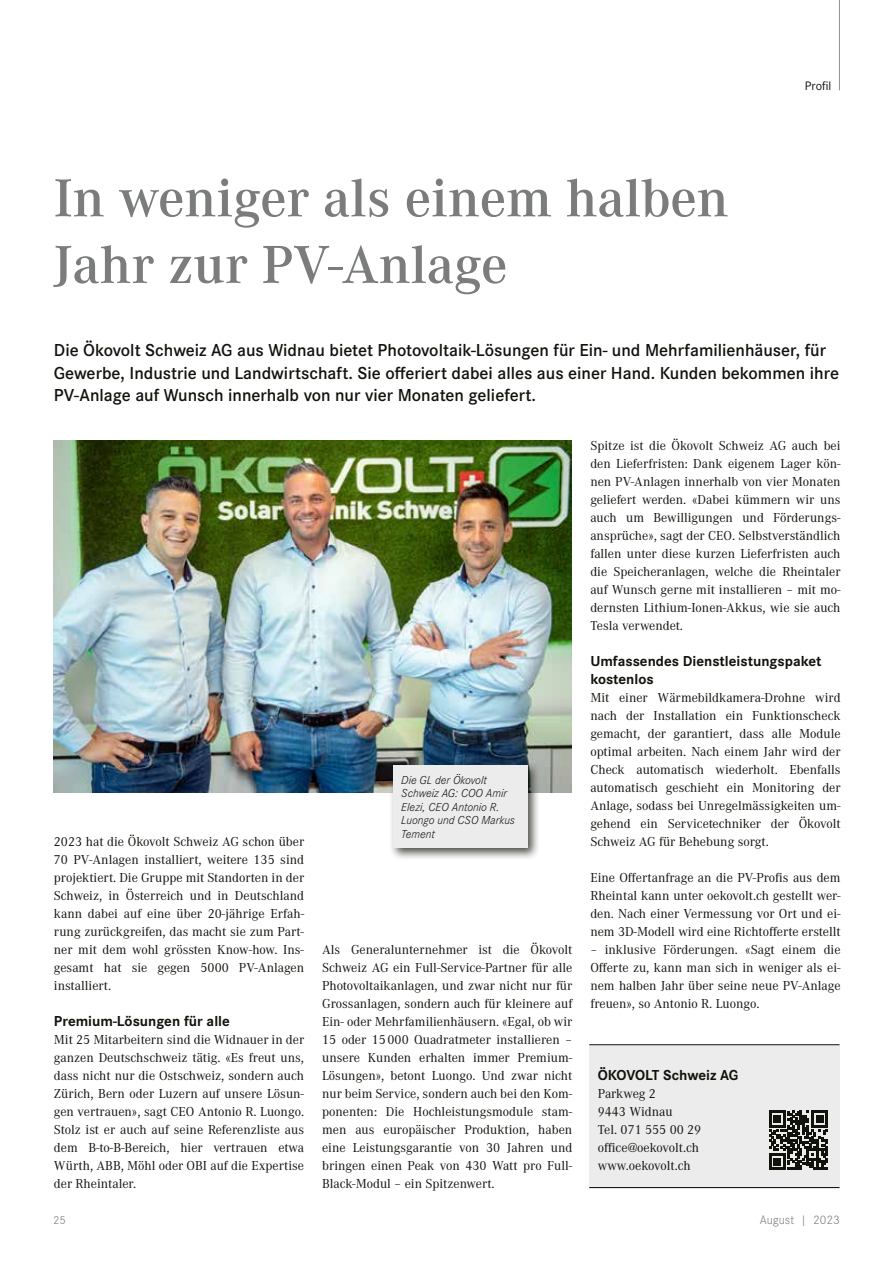
<style>
.page{position:relative;width:893px;height:1263px;background:#fff}
.page>*{position:absolute;margin:0;border:0;box-sizing:border-box;transform-origin:0 0}
.t1{font:600 55.5px/66.6px "Corporate A";color:#7b7d7c}
.t2{font:600 18px/22.5px "Corporate S";color:#12120d}
.t3{font:700 15px/18px "Corporate S";color:#12120d}
.t4{font:13.5px/18px "Corporate A";color:#12120d;text-align:justify}
.t5{font:300 12.75px "Corporate S";color:#7b7d7c}
.t6{font:12.75px "Corporate S";color:#12120d}
.t7{font:italic 300 12px/13.5px "Corporate S";color:#12120d}
.t8{font:300 12px "Corporate S";color:#7b7d7c}
</style>
<div class="page">
<hr style="left:839px;top:0;width:1px;height:90px;background:#929493">
<img style="left:53px;top:440px;width:519px;height:352px">
<div style="left:389px;top:761px;width:151px;height:100px;background:#12120d;opacity:.75"></div>
<div style="left:393px;top:765px;width:134px;height:83px;background:#ececec"></div>
<div style="left:589px;top:1044px;width:250px;height:144px;background:#ececec"></div>
<hr style="left:589px;top:1044px;width:250px;height:1px;background:#12120d">
<hr style="left:589px;top:1187px;width:250px;height:1px;background:#12120d">
<svg style="left:769px;top:1111px;width:59px;height:59px"></svg>
<h1 class="t1" style="left:54px;top:163px;width:676px">In weniger als einem halben<br>Jahr zur PV-Anlage</h1>
<p class="t6" style="left:805px;top:77px;width:28px">Profil</p>
<p class="t2" style="left:54px;top:339px;width:787px">Die Ökovolt Schweiz AG aus Widnau bietet Photovoltaik-Lösungen für Ein- und Mehrfamilienhäuser, für<br>Gewerbe, Industrie und Landwirtschaft. Sie offeriert dabei alles aus einer Hand. Kunden bekommen ihre<br>PV-Anlage auf Wunsch innerhalb von nur vier Monaten geliefert.</p>
<p class="t4" style="left:54px;top:832px;width:252px">2023 hat die Ökovolt Schweiz AG schon über 70 PV-Anlagen installiert, weitere 135 sind projektiert. Die Gruppe mit Standorten in der Schweiz, in Österreich und in Deutschland kann dabei auf eine über 20-jährige Erfah&shy;rung zurückgreifen, das macht sie zum Part&shy;ner mit dem wohl grössten Know-how. Ins&shy;gesamt hat sie gegen 5000 PV-Anlagen installiert.</p>
<p class="t3" style="left:54px;top:1012px;width:177px">Premium-Lösungen für alle</p>
<p class="t4" style="left:54px;top:1030px;width:252px">Mit 25 Mitarbeitern sind die Widnauer in der ganzen Deutschschweiz tätig. «Es freut uns, dass nicht nur die Ostschweiz, sondern auch Zürich, Bern oder Luzern auf unsere Lösun&shy;gen vertrauen», sagt CEO Antonio R. Luongo.<br>Stolz ist er auch auf seine Referenzliste aus dem B-to-B-Bereich, hier vertrauen etwa Würth, ABB, Möhl oder OBI auf die Expertise der Rheintaler.</p>
<p class="t7" style="left:401px;top:772px;width:115px">Die GL der Ökovolt<br>Schweiz AG: COO Amir<br>Elezi, CEO Antonio R.<br>Luongo und CSO Markus<br>Tement</p>
<p class="t4" style="left:322px;top:940px;width:252px">Als Generalunternehmer ist die Ökovolt Schweiz AG ein Full-Service-Partner für alle Photovoltaikanlagen, und zwar nicht nur für Grossanlagen, sondern auch für kleinere auf Ein- oder Mehrfamilienhäusern. «Egal, ob wir 15 oder 15 000 Quadratmeter installieren – unsere Kunden erhalten immer Premium-Lösungen», betont Luongo. Und zwar nicht nur beim Service, sondern auch bei den Kom&shy;ponenten: Die Hochleistungsmodule stam&shy;men aus europäischer Produktion, haben eine Leistungsgarantie von 30 Jahren und bringen einen Peak von 430 Watt pro Full-Black-Modul – ein Spitzenwert.</p>
<p class="t4" style="left:590px;top:436px;width:252px">Spitze ist die Ökovolt Schweiz AG auch bei den Lieferfristen: Dank eigenem Lager kön&shy;nen PV-Anlagen innerhalb von vier Monaten geliefert werden. «Dabei kümmern wir uns auch um Bewilligungen und Förderungs&shy;ansprüche», sagt der CEO. Selbstverständlich fallen unter diese kurzen Lieferfristen auch die Speicheranlagen, welche die Rheintaler auf Wunsch gerne mit installieren – mit mo&shy;dernsten Lithium-Ionen-Akkus, wie sie auch Tesla verwendet.</p>
<p class="t3" style="left:590px;top:652px;width:233px">Umfassendes Dienstleistungspaket kostenlos</p>
<p class="t4" style="left:590px;top:688px;width:252px">Mit einer Wärmebildkamera-Drohne wird nach der Installation ein Funktionscheck gemacht, der garantiert, dass alle Module optimal arbeiten. Nach einem Jahr wird der Check automatisch wiederholt. Ebenfalls automatisch geschieht ein Monitoring der Anlage, sodass bei Unregelmässigkeiten um&shy;gehend ein Servicetechniker der Ökovolt Schweiz AG für Behebung sorgt.</p>
<p class="t4" style="left:590px;top:868px;width:252px">Eine Offertanfrage an die PV-Profis aus dem Rheintal kann unter oekovolt.ch gestellt wer&shy;den. Nach einer Vermessung vor Ort und ei&shy;nem 3D-Modell wird eine Richtofferte erstellt</p>
<p class="t4" style="left:590px;top:940px;width:252px">– inklusive Förderungen. «Sagt einem die Offerte zu, kann man sich in weniger als ei&shy;nem halben Jahr über seine neue PV-Anlage freuen», so Antonio R. Luongo.</p>
<p class="t3" style="left:598px;top:1066px;width:142px">ÖKOVOLT Schweiz AG</p>
<p class="t4" style="left:598px;top:1084px;width:105px;text-align:left">Parkweg 2<br>9443 Widnau<br>Tel. 071 555 00 29 office@oekovolt.ch www.oekovolt.ch</p>
<p class="t8" style="left:53px;top:1212px;width:14px">25</p>
<p class="t5" style="left:760px;top:1211px;width:81px">August | 2023</p>
</div>
